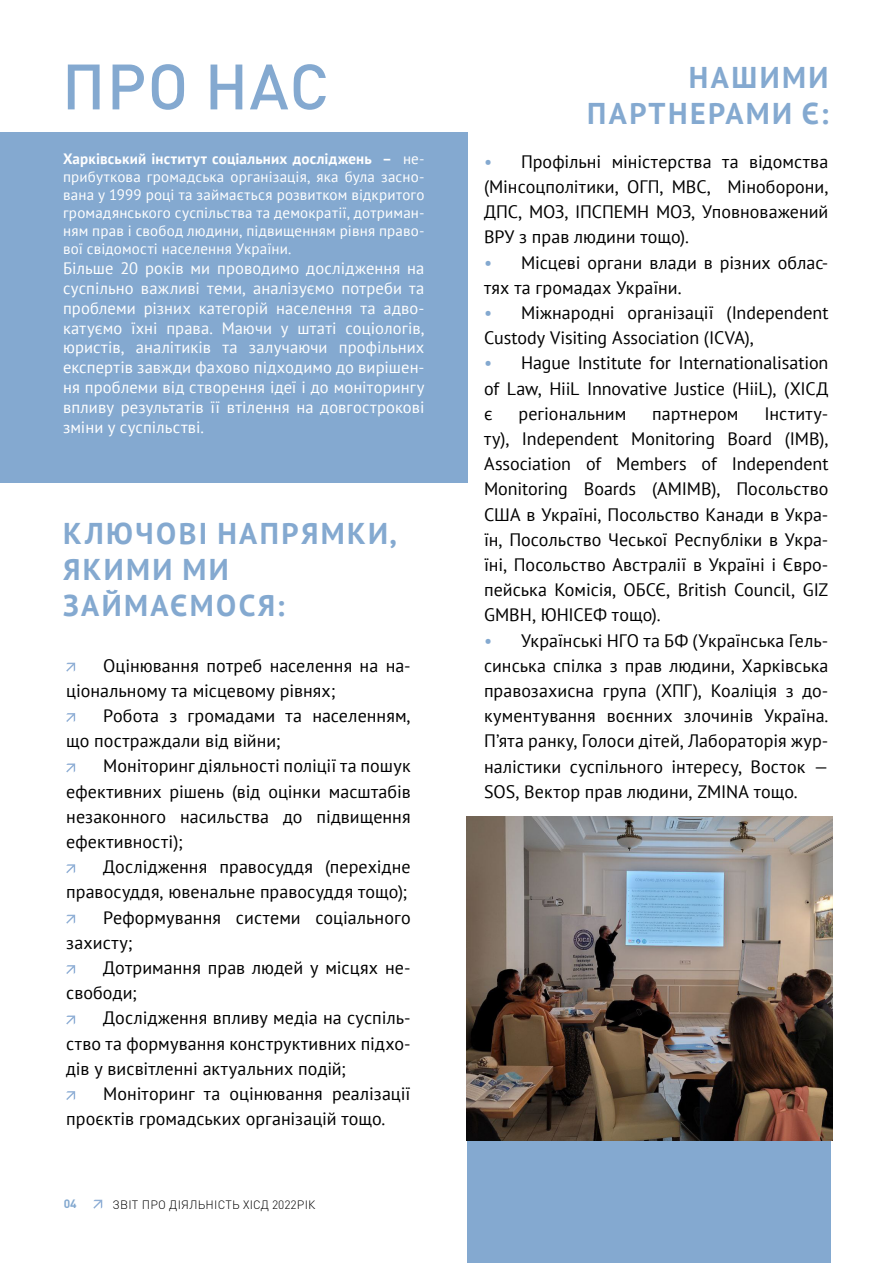
<style>
.page{position:relative;width:893px;height:1263px;background:#fff}
.page>*{position:absolute;margin:0;border:0;box-sizing:border-box;transform-origin:0 0}
.t1{font:500 63px "DIN Pro";letter-spacing:.02em;color:#84a9d0}
.t2{font:700 30px/36px "PT Sans";letter-spacing:.08em;color:#84a9d0}
.t3{font:18px/25.2px "PT Sans";color:#000;text-align:justify}
.t4{font:16.5px/19.8px "PT Sans";letter-spacing:.005em;color:#fff;text-align:justify}
.t5{font:15px/18px "PT Sans";letter-spacing:.01em;color:#fff;text-align:justify}
.t6{font:300 12px "DIN Pro";letter-spacing:.02em;color:#000}
.t7{font:700 12px "DIN Pro";color:#84a9d0}
.s1{font-weight:700}
.s2{color:#84a9d0}
</style>
<div class="page">
<svg style="left:93px;top:1200px;width:9px;height:9px"></svg>
<div style="left:468px;top:1059px;width:363px;height:204px;background:#84a9d0"></div>
<div style="left:0;top:133px;width:467px;height:350px;background:#84a9d0"></div>
<svg style="left:66px;top:663px;width:9px;height:9px"></svg>
<svg style="left:66px;top:713px;width:9px;height:9px"></svg>
<svg style="left:66px;top:763px;width:9px;height:9px"></svg>
<svg style="left:66px;top:864px;width:9px;height:9px"></svg>
<svg style="left:66px;top:915px;width:9px;height:9px"></svg>
<svg style="left:66px;top:965px;width:9px;height:9px"></svg>
<svg style="left:66px;top:1015px;width:9px;height:9px"></svg>
<svg style="left:66px;top:1091px;width:9px;height:9px"></svg>
<img style="left:467px;top:816px;width:365px;height:324px">
<h1 class="t1" style="left:62px;top:36px;width:269px">ПРО НАС</h1>
<p class="t5" style="left:63px;top:150px;width:363px"><span class="s1">Харківський інститут соціальних досліджень –</span> не&shy;прибуткова громадська організація, яка була засно&shy;вана у 1999 році та займається розвитком відкритого громадянського суспільства та демократії, дотриман&shy;ням прав і свобод людини, підвищенням рівня право&shy;вої свідомості населення України.</p>
<p class="t4" style="left:63px;top:258px;width:363px">Більше 20 років ми проводимо дослідження на суспільно важливі теми, аналізуємо потреби та проблеми різних категорій населення та адво&shy;катуємо їхні права. Маючи у штаті соціологів, юристів, аналітиків та залучаючи профільних експертів завжди фахово підходимо до вирішен&shy;ня проблеми від створення ідеї і до моніторингу впливу результатів її втілення на довгострокові зміни у суспільстві.</p>
<h2 class="t2" style="left:63px;top:515px;width:335px">КЛЮЧОВІ НАПРЯМКИ,<br>ЯКИМИ МИ<br>ЗАЙМАЄМОСЯ:</h2>
<p class="t3" style="left:66px;top:652px;width:346px;text-indent:37px">Оцінювання потреб населення на на&shy;ціональному та місцевому рівнях;</p>
<p class="t3" style="left:66px;top:703px;width:346px;text-indent:37px">Робота з громадами та населенням, що постраждали від війни;</p>
<p class="t3" style="left:66px;top:753px;width:346px;text-indent:37px">Моніторинг діяльності поліції та пошук ефективних рішень (від оцінки масштабів незаконного насильства до підвищення ефективності);</p>
<p class="t3" style="left:103px;top:854px;width:309px">Дослідження правосуддя (перехідне</p>
<p class="t3" style="left:66px;top:879px;width:342px">правосуддя, ювенальне правосуддя тощо);</p>
<p class="t3" style="left:103px;top:904px;width:309px">Реформування системи соціального</p>
<p class="t3" style="left:66px;top:929px;width:68px">захисту;</p>
<p class="t3" style="left:103px;top:955px;width:309px">Дотримання прав людей у місцях не-</p>
<p class="t3" style="left:66px;top:980px;width:72px">свободи;</p>
<p class="t3" style="left:103px;top:1005px;width:309px">Дослідження впливу медіа на суспіль-</p>
<p class="t3" style="left:66px;top:1030px;width:346px">ство та формування конструктивних підхо-</p>
<p class="t3" style="left:66px;top:1055px;width:281px">дів у висвітленні актуальних подій;</p>
<p class="t3" style="left:103px;top:1081px;width:309px">Моніторинг та оцінювання реалізації</p>
<p class="t3" style="left:66px;top:1106px;width:321px">проєктів громадських організацій тощо.</p>
<p class="t7" style="left:64px;top:1193px;width:15px">04</p>
<p class="t6" style="left:112px;top:1196px;width:204px">ЗВІТ ПРО ДІЯЛЬНІСТЬ ХІСД 2022РІК</p>
<h2 class="t2" style="left:587px;top:59px;width:243px;text-align:right">НАШИМИ<br>ПАРТНЕРАМИ Є:</h2>
<p class="t3" style="left:484px;top:148px;width:346px"><span class="s2">•</span> Профільні міністерства та відомства (Мінсоцполітики, ОГП, МВС, Міноборони, ДПС, МОЗ, ІПСПЕМН МОЗ, Уповноважений ВРУ з прав людини тощо).</p>
<p class="t3" style="left:484px;top:249px;width:346px"><span class="s2">•</span> Місцеві органи влади в різних облас&shy;тях та громадах України.</p>
<p class="t3" style="left:484px;top:300px;width:346px"><span class="s2">•</span> Міжнародні організації (Independent<br>Custody Visiting Association (ICVA),</p>
<p class="t3" style="left:484px;top:350px;width:346px"><span class="s2">•</span> Hague Institute for Internationalisation of Law, HiiL Innovative Justice (HiiL), (ХІСД є</p>
<p class="t3" style="left:518px;top:400px;width:109px">регіональним</p>
<p class="t3" style="left:652px;top:400px;width:88px">партнером</p>
<p class="t3" style="left:484px;top:400px;width:346px;text-indent:280px">Інститу&shy;ту), Independent Monitoring Board (IMB), Association of Members of Independent Monitoring Boards (AMIMB), Посольство США в Україні, Посольство Канади в Укра&shy;їн, Посольство Чеської Республіки в Укра&shy;їні, Посольство Австралії в Україні і Євро&shy;пейська Комісія, ОБСЄ, British Council, GIZ GMBH, ЮНІСЕФ тощо).</p>
<p class="t3" style="left:484px;top:627px;width:346px"><span class="s2">•</span> Українські НГО та БФ (Українська Гель&shy;синська спілка з прав людини, Харківська правозахисна група (ХПГ), Коаліція з до&shy;кументування воєнних злочинів Україна.<br>П’ята ранку, Голоси дітей, Лабораторія жур&shy;налістики суспільного інтересу, Восток — SOS, Вектор прав людини, ZMINA тощо.</p>
</div>
